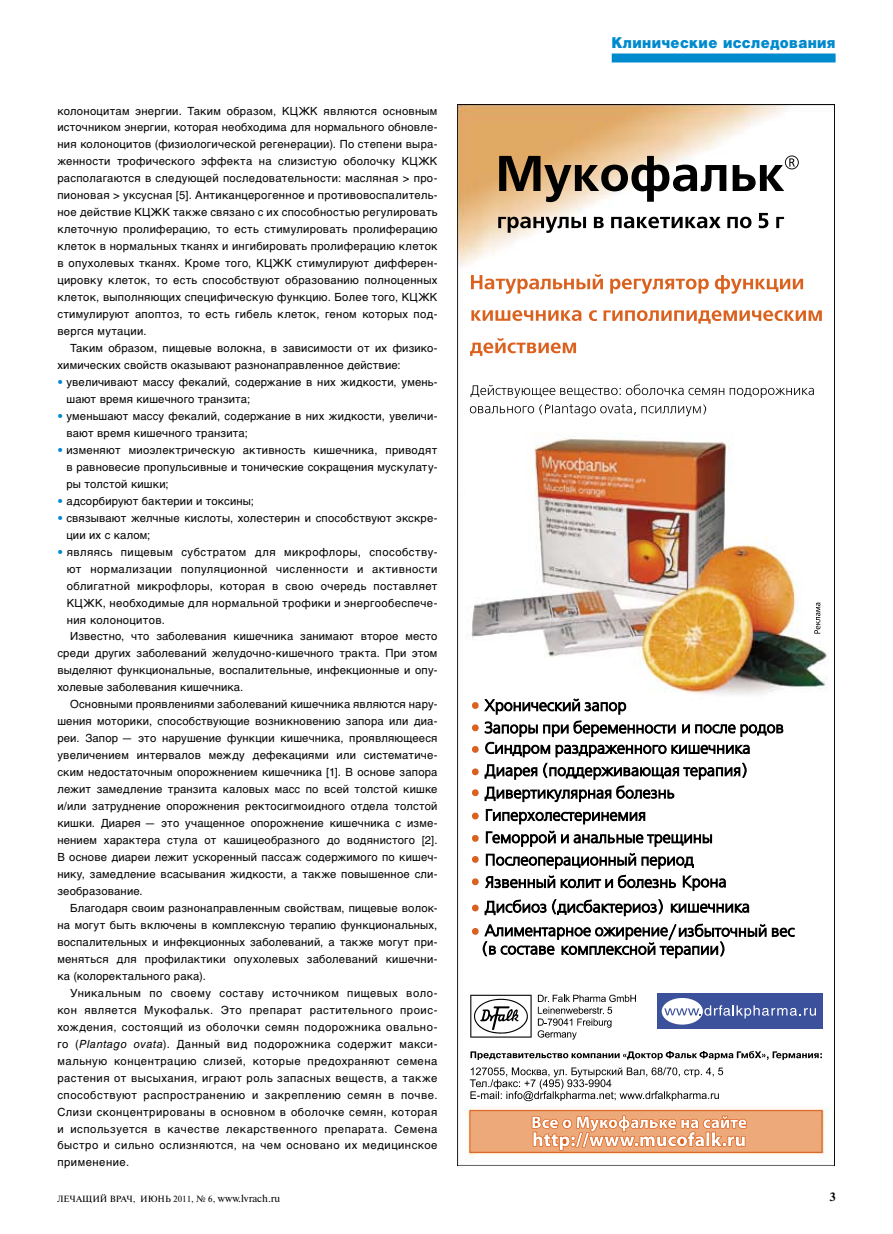
<style>
.page{position:relative;width:893px;height:1234px;background:#fff}
.page>*{position:absolute;margin:0;border:0;box-sizing:border-box;transform-origin:0 0}
.t1{font:900 15px "Helios C Bl";letter-spacing:.025em;color:#008ace;scale:.9 1}
.t2{font:700 12px "Newton C";color:#000}
.t3{font:11.25px/17px "Helvetica C";letter-spacing:.02em;color:#000}
.t4{font:11.25px "Helvetica C";letter-spacing:.045em;color:#000}
.t5{font:9px "Newton C";color:#000}
.s1{color:#008ace}
.s2{font-style:italic}
.s3{font-size:10.5px}
</style>
<div class="page">
<div style="left:612px;top:53px;width:224px;height:9px;background:#008ace"></div>
<img style="left:459px;top:106px;width:370px;height:1053px">
<div style="left:470px;top:1109px;width:352px;height:43px;background:#eda97a;border:1px solid #da611e"></div>
<svg style="left:498px;top:155px;width:301px;height:78px"></svg>
<svg style="left:470px;top:274px;width:352px;height:82px"></svg>
<svg style="left:470px;top:384px;width:344px;height:32px"></svg>
<svg style="left:538px;top:994px;width:98px;height:45px"></svg>
<svg style="left:470px;top:994px;width:62px;height:43px"></svg>
<div style="left:657px;top:993px;width:166px;height:35px;background:#3b519c"></div>
<div style="left:662px;top:997px;width:41px;height:27px;background:#fff;border-radius:50%"></div>
<svg style="left:664px;top:1004px;width:152px;height:14px"></svg>
<svg style="left:470px;top:1067px;width:253px;height:33px"></svg>
<svg style="left:532px;top:1115px;width:215px;height:35px"></svg>
<svg style="left:470px;top:1050px;width:352px;height:9px"></svg>
<svg style="left:472px;top:698px;width:323px;height:259px"></svg>
<svg style="left:814px;top:602px;width:6px;height:31px"></svg>
<p class="t3" style="left:57px;top:102px;width:382px;text-align:justify">колоноцитам энергии. Таким образом, КЦЖК являются основным источником энергии, которая необходима для нормального обновле&shy;ния колоноцитов (физиологической регенерации). По степени выра&shy;женности трофического эффекта на слизистую оболочку КЦЖК располагаются в следующей последовательности: масляная &gt; про&shy;пионовая &gt; уксусная [5]. Антиканцерогенное и противовоспалитель&shy;ное действие КЦЖК также связано с их способностью регулировать клеточную пролиферацию, то есть стимулировать пролиферацию клеток в нормальных тканях и ингибировать пролиферацию клеток в опухолевых тканях. Кроме того, КЦЖК стимулируют дифферен&shy;цировку клеток, то есть способствуют образованию полноценных клеток, выполняющих специфическую функцию. Более того, КЦЖК стимулируют апоптоз, то есть гибель клеток, геном которых под&shy;вергся мутации.</p>
<p class="t3" style="left:57px;top:339px;width:382px;text-indent:13px">Таким образом, пищевые волокна, в зависимости от их физико&shy;химических свойств оказывают разнонаправленное действие:</p>
<p class="t3" style="left:66px;top:373px;width:372px;text-indent:-9px"><span class="s1">•</span> увеличивают массу фекалий, содержание в них жидкости, умень&shy;шают время кишечного транзита;</p>
<p class="t3" style="left:66px;top:407px;width:372px;text-indent:-9px"><span class="s1">•</span> уменьшают массу фекалий, содержание в них жидкости, увеличи&shy;вают время кишечного транзита;</p>
<p class="t3" style="left:66px;top:441px;width:372px;text-align:justify;text-indent:-9px"><span class="s1">•</span> изменяют миоэлектрическую активность кишечника, приводят в равновесие пропульсивные и тонические сокращения мускулату&shy;ры толстой кишки;</p>
<p class="t3" style="left:57px;top:492px;width:198px"><span class="s1">•</span> адсорбируют бактерии и токсины;</p>
<p class="t3" style="left:66px;top:509px;width:372px;text-indent:-9px"><span class="s1">•</span> связывают желчные кислоты, холестерин и способствуют экскре&shy;ции их с калом;</p>
<p class="t4" style="left:57px;top:545px;width:382px"><span class="s1">•</span> являясь пищевым субстратом для микрофлоры, способству-</p>
<p class="t4" style="left:67px;top:562px;width:372px">ют нормализации популяционной численности и активности</p>
<p class="t3" style="left:67px;top:577px;width:372px">облигатной микрофлоры, которая в свою очередь поставляет</p>
<p class="t3" style="left:67px;top:594px;width:372px">КЦЖК, необходимые для нормальной трофики и энергообеспече-</p>
<p class="t3" style="left:67px;top:611px;width:99px">ния колоноцитов.</p>
<p class="t3" style="left:70px;top:628px;width:369px">Известно, что заболевания кишечника занимают второе место</p>
<p class="t3" style="left:57px;top:645px;width:382px">среди других заболеваний желудочно-кишечного тракта. При этом</p>
<p class="t3" style="left:57px;top:662px;width:382px">выделяют функциональные, воспалительные, инфекционные и опу-</p>
<p class="t3" style="left:57px;top:679px;width:188px">холевые заболевания кишечника.</p>
<p class="t3" style="left:70px;top:695px;width:369px">Основными проявлениями заболеваний кишечника являются нару-</p>
<p class="t3" style="left:57px;top:712px;width:382px">шения моторики, способствующие возникновению запора или диа-</p>
<p class="t3" style="left:57px;top:729px;width:382px">реи. Запор — это нарушение функции кишечника, проявляющееся</p>
<p class="t3" style="left:57px;top:746px;width:382px">увеличением интервалов между дефекациями или систематиче-</p>
<p class="t3" style="left:57px;top:763px;width:382px">ским недостаточным опорожнением кишечника [1]. В основе запора</p>
<p class="t3" style="left:57px;top:780px;width:382px">лежит замедление транзита каловых масс по всей толстой кишке</p>
<p class="t3" style="left:57px;top:797px;width:382px">и/или затруднение опорожнения ректосигмоидного отдела толстой</p>
<p class="t3" style="left:57px;top:814px;width:382px">кишки. Диарея — это учащенное опорожнение кишечника с изме-</p>
<p class="t3" style="left:57px;top:831px;width:382px">нением характера стула от кашицеобразного до водянистого [2].</p>
<p class="t3" style="left:57px;top:848px;width:382px">В основе диареи лежит ускоренный пассаж содержимого по кишеч-</p>
<p class="t3" style="left:57px;top:865px;width:382px">нику, замедление всасывания жидкости, а также повышенное сли-</p>
<p class="t3" style="left:57px;top:882px;width:87px">зеобразование.</p>
<p class="t3" style="left:70px;top:899px;width:369px">Благодаря своим разнонаправленным свойствам, пищевые волок-</p>
<p class="t3" style="left:57px;top:916px;width:381px">на могут быть включены в комплексную терапию функциональных,</p>
<p class="t3" style="left:57px;top:933px;width:382px">воспалительных и инфекционных заболеваний, а также могут при-</p>
<p class="t3" style="left:57px;top:950px;width:382px">меняться для профилактики опухолевых заболеваний кишечни-</p>
<p class="t3" style="left:57px;top:967px;width:150px">ка (колоректального рака).</p>
<p class="t4" style="left:70px;top:986px;width:369px">Уникальным по своему составу источником пищевых воло-</p>
<p class="t4" style="left:57px;top:1003px;width:382px">кон является Мукофальк. Это препарат растительного проис-</p>
<p class="t4" style="left:57px;top:1020px;width:382px">хождения, состоящий из оболочки семян подорожника овально-</p>
<p class="t4" style="left:57px;top:1037px;width:382px">го (<span class="s2">Plantago ovata</span>). Данный вид подорожника содержит макси-</p>
<p class="t4" style="left:57px;top:1054px;width:382px">мальную концентрацию слизей, которые предохраняют семена</p>
<p class="t4" style="left:57px;top:1071px;width:382px">растения от высыхания, играют роль запасных веществ, а также</p>
<p class="t4" style="left:57px;top:1088px;width:382px">способствуют распространению и закреплению семян в почве.</p>
<p class="t4" style="left:57px;top:1104px;width:382px">Слизи сконцентрированы в основном в оболочке семян, которая</p>
<p class="t4" style="left:57px;top:1121px;width:382px">и используется в качестве лекарственного препарата. Семена</p>
<p class="t4" style="left:57px;top:1138px;width:382px">быстро и сильно ослизняются, на чем основано их медицинское</p>
<p class="t4" style="left:57px;top:1155px;width:73px">применение.</p>
<h1 class="t1" style="left:611px;top:33px;width:251px">Клинические исследования</h1>
<p class="t5" style="left:57px;top:1193px;width:224px">ЛЕЧАЩИЙ ВРАЧ, ИЮНЬ 2011, № 6, <span class="s3">www.lvrach.ru</span></p>
<p class="t2" style="left:829px;top:1189px;width:8px">3</p>
</div>
